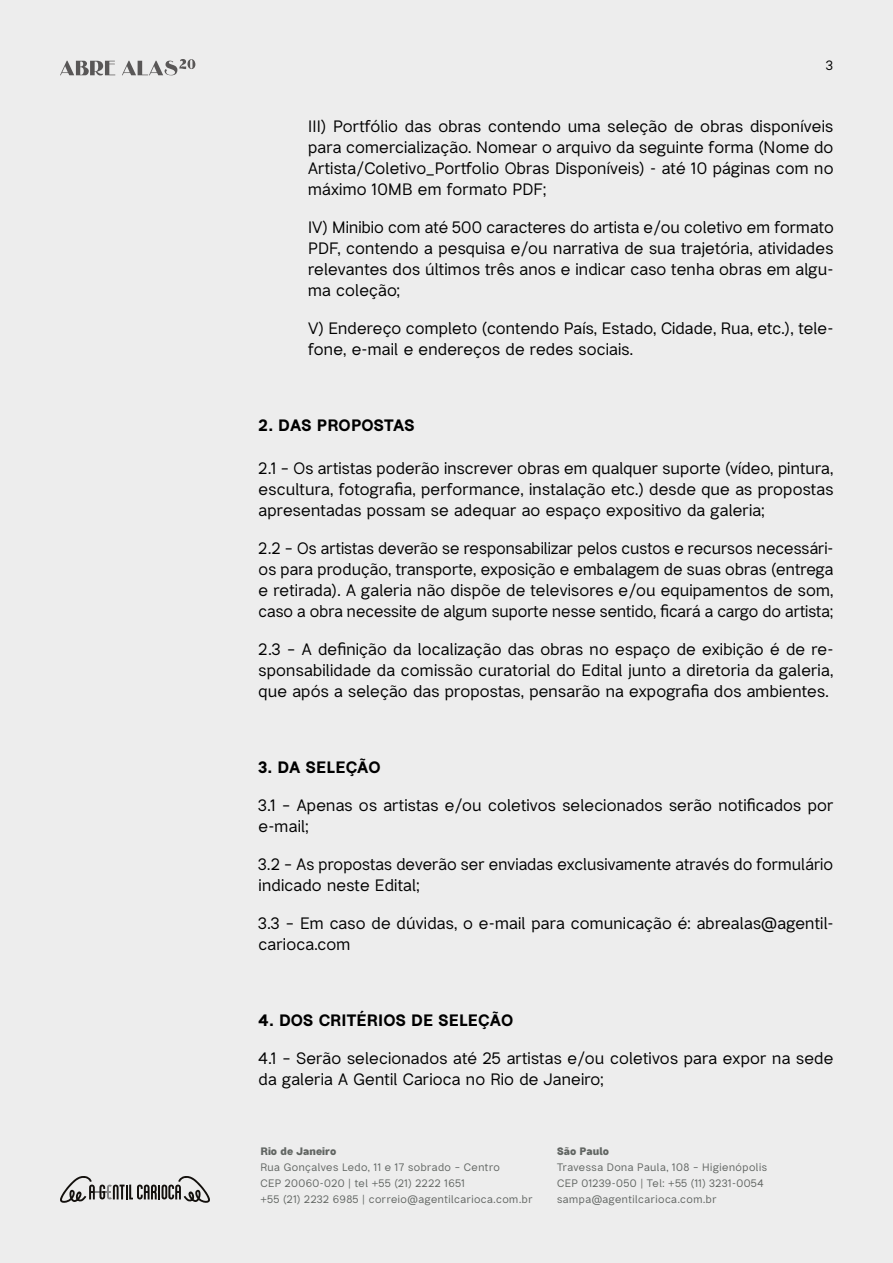
<style>
.page{position:relative;width:893px;height:1263px;background:#ededed}
.page>*{position:absolute;margin:0;border:0;box-sizing:border-box;transform-origin:0 0}
.t1{font:16.5px/21px "Bright Grotesk";letter-spacing:.01em;color:#000;text-align:justify}
.t2{font:700 16.5px "Bright Grotesk";letter-spacing:.01em;color:#000}
.t3{font:13.5px "Bright Grotesk";color:#000}
.t4{font:10.8px/15.9px "Bright Grotesk";letter-spacing:.045em;color:#616562}
.t5{font:800 10.8px "Bright Grotesk";color:#616562}
</style>
<div class="page">
<svg style="left:60px;top:59px;width:135px;height:16px"></svg>
<svg style="left:60px;top:1176px;width:150px;height:27px"></svg>
<p class="t3" style="left:826px;top:57px;width:9px">3</p>
<p class="t1" style="left:308px;top:116px;width:527px">III) Portfólio das obras contendo uma seleção de obras disponíveis para comercialização. Nomear o arquivo da seguinte forma (Nome do Artista/Coletivo_Portfolio Obras Disponíveis) - até 10 páginas com no máximo 10MB em formato PDF;</p>
<p class="t1" style="left:308px;top:217px;width:527px">IV) Minibio com até 500 caracteres do artista e/ou coletivo em formato PDF, contendo a pesquisa e/ou narrativa de sua trajetória, atividades relevantes dos últimos três anos e indicar caso tenha obras em algu&shy;ma coleção;</p>
<p class="t1" style="left:308px;top:318px;width:527px">V) Endereço completo (contendo País, Estado, Cidade, Rua, etc.), tele&shy;fone, e-mail e endereços de redes sociais.</p>
<p class="t2" style="left:259px;top:415px;width:157px">2. DAS PROPOSTAS</p>
<p class="t1" style="left:259px;top:457px;width:576px">2.1 – Os artistas poderão inscrever obras em qualquer suporte (vídeo, pintura, escultura, fotografia, performance, instalação etc.) desde que as propostas apresentadas possam se adequar ao espaço expositivo da galeria;</p>
<p class="t1" style="left:259px;top:537px;width:576px">2.2 – Os artistas deverão se responsabilizar pelos custos e recursos necessári&shy;os para produção, transporte, exposição e embalagem de suas obras (entrega e retirada). A galeria não dispõe de televisores e/ou equipamentos de som, caso a obra necessite de algum suporte nesse sentido, ficará a cargo do artista;</p>
<p class="t1" style="left:259px;top:638px;width:576px">2.3 – A definição da localização das obras no espaço de exibição é de re&shy;sponsabilidade da comissão curatorial do Edital junto a diretoria da galeria, que após a seleção das propostas, pensarão na expografia dos ambientes.</p>
<p class="t2" style="left:259px;top:756px;width:124px">3. DA SELEÇÃO</p>
<p class="t1" style="left:259px;top:794px;width:576px">3.1 – Apenas os artistas e/ou coletivos selecionados serão notificados por e-mail;</p>
<p class="t1" style="left:259px;top:853px;width:576px">3.2 – As propostas deverão ser enviadas exclusivamente através do formulário indicado neste Edital;</p>
<p class="t1" style="left:259px;top:912px;width:576px">3.3 – Em caso de dúvidas, o e-mail para comunicação é: abrealas@agentil&shy;carioca.com</p>
<p class="t2" style="left:259px;top:1009px;width:256px">4. DOS CRITÉRIOS DE SELEÇÃO</p>
<p class="t1" style="left:259px;top:1047px;width:576px">4.1 – Serão selecionados até 25 artistas e/ou coletivos para expor na sede da galeria A Gentil Carioca no Rio de Janeiro;</p>
<p class="t5" style="left:260px;top:1144px;width:77px">Rio de Janeiro</p>
<p class="t4" style="left:260px;top:1159px;width:274px">Rua Gonçalves Ledo, 11 e 17 sobrado – Centro<br>CEP 20060-020 | tel +55 (21) 2222 1651<br>+55 (21) 2232 6985 | correio@agentilcarioca.com.br</p>
<p class="t5" style="left:557px;top:1144px;width:53px">São Paulo</p>
<p class="t4" style="left:557px;top:1159px;width:211px">Travessa Dona Paula, 108 – Higienópolis<br>CEP 01239-050 | Tel: +55 (11) 3231-0054 sampa@agentilcarioca.com.br</p>
</div>
